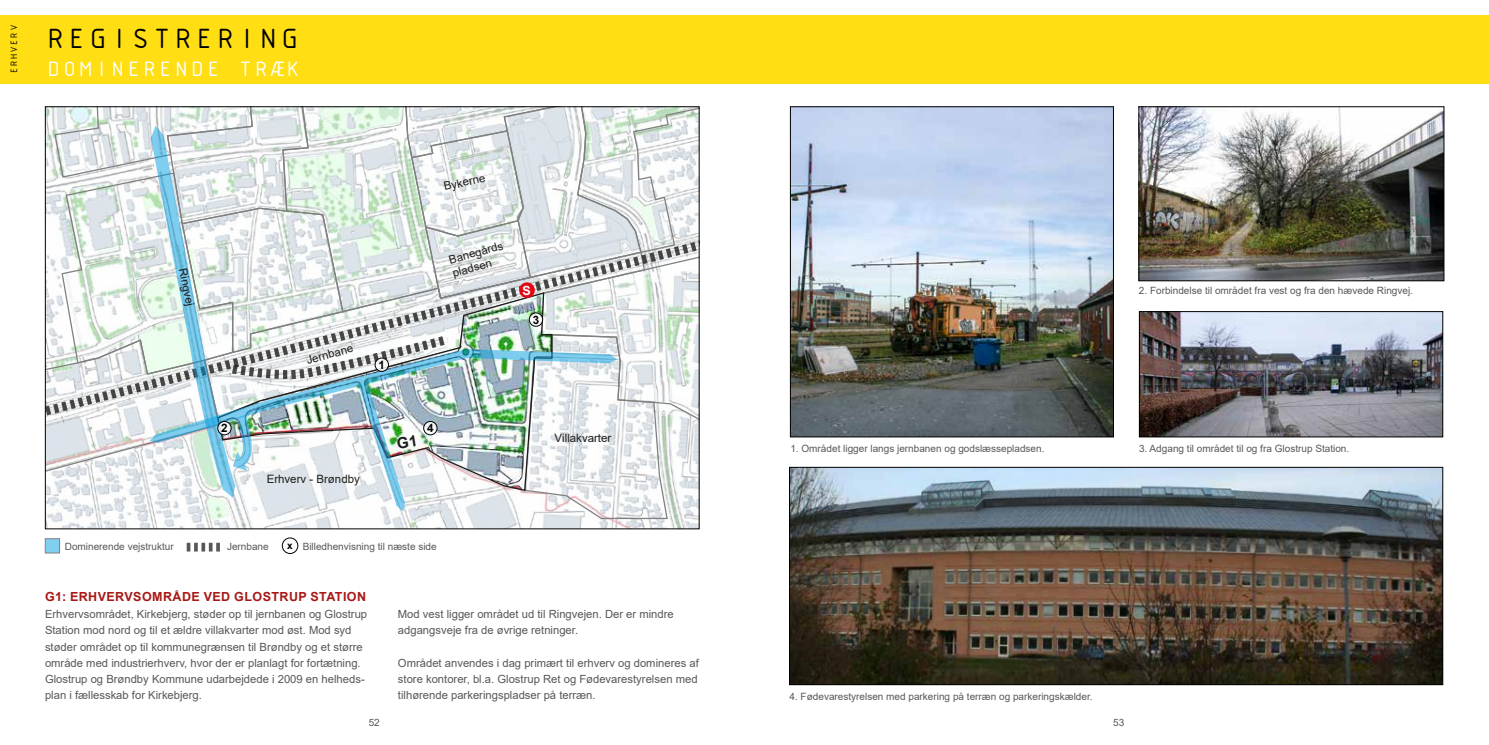
<style>
.page{position:relative;width:1489px;height:745px;background:#fff}
.page>*{position:absolute;margin:0;border:0;box-sizing:border-box;transform-origin:0 0}
.t1{font:30px "ISOCTEUR";color:#000}
.t2{font:22.5px "ISOCTEUR";color:#fff}
.t3{font:700 12.5px "Arial";letter-spacing:.035em;color:#a81815}
.t4{font:700 11.62px "Arial";color:#000}
.t5{font:11.5px/13.8px "Arial";color:#1d1d1b}
.t6{font:11.25px/16.2px "Arial";color:#575756}
.t7{font:10px "Arial";color:#575756}
.t8{font:10px "ISOCTEUR";color:#000}
.s1{font-weight:700;color:#000}
</style>
<div class="page">
<div style="left:0;top:15px;width:744px;height:68px;background:#ffde14"></div>
<svg style="left:45px;top:538px;width:15px;height:15px"></svg>
<div style="left:744px;top:15px;width:744px;height:68px;background:#ffde14"></div>
<img style="left:791px;top:468px;width:649px;height:214px">
<div style="left:789px;top:466px;width:653px;height:218px;border:1px solid #000"></div>
<img style="left:792px;top:108px;width:319px;height:327px">
<div style="left:790px;top:106px;width:323px;height:331px;border:1px solid #000"></div>
<img style="left:1140px;top:108px;width:302px;height:171px">
<div style="left:1138px;top:106px;width:306px;height:175px;border:1px solid #000"></div>
<img style="left:1140px;top:313px;width:300px;height:122px">
<div style="left:1138px;top:311px;width:304px;height:126px;border:1px solid #000"></div>
<svg style="left:187px;top:542px;width:33px;height:9px"></svg>
<div style="left:282px;top:537px;width:16px;height:16px;border:1px solid #000;border-radius:50%"></div>
<svg style="left:45px;top:107px;width:654px;height:412px"></svg>
<p class="t8" style="left:7px;top:74px;width:51px;rotate:-90deg">ERHVERV</p>
<h1 class="t1" style="left:45px;top:19px;width:257px">REGISTRERING</h1>
<h2 class="t2" style="left:46px;top:54px;width:257px">DOMINERENDE TRÆK</h2>
<p class="t5" style="left:190px;top:266px;width:40px;rotate:79deg">Ringvej</p>
<p class="t4" style="left:221px;top:420px;width:8px">2</p>
<p class="t5" style="left:305px;top:353px;width:49px;rotate:-15deg">Jernbane</p>
<p class="t4" style="left:378px;top:356px;width:8px">1</p>
<p class="t5" style="left:267px;top:471px;width:95px">Erhverv - Brøndby</p>
<p class="t5" style="left:442px;top:179px;width:44px;rotate:-12deg">Bykerne</p>
<p class="t5" style="left:447px;top:253px;width:57px;rotate:-15deg">Banegårds pladsen</p>
<p class="t4" style="left:427px;top:420px;width:8px">4</p>
<p class="t7" style="left:65px;top:539px;width:110px">Dominerende vejstruktur</p>
<p class="t7" style="left:227px;top:539px;width:43px">Jernbane</p>
<p class="t7" style="left:287px;top:539px;width:151px"><span class="s1">x</span> Billedhenvisning til næste side</p>
<p class="t3" style="left:45px;top:587px;width:322px">G1: ERHVERVSOMRÅDE VED GLOSTRUP STATION</p>
<p class="t4" style="left:532px;top:311px;width:8px">3</p>
<p class="t5" style="left:554px;top:430px;width:58px">Villakvarter</p>
<p class="t6" style="left:45px;top:605px;width:323px">Erhvervsområdet, Kirkebjerg, støder op til jernbanen og Glostrup Station mod nord og til et ældre villakvarter mod øst. Mod syd støder området op til kommunegrænsen til Brøndby og et større område med industrierhverv, hvor der er planlagt for fortætning.<br>Glostrup og Brøndby Kommune udarbejdede i 2009 en helheds&shy;plan i fællesskab for Kirkebjerg.</p>
<p class="t7" style="left:369px;top:714px;width:13px">52</p>
<p class="t6" style="left:398px;top:605px;width:277px">Mod vest ligger området ud til Ringvejen. Der er mindre adgangsveje fra de øvrige retninger.</p>
<p class="t6" style="left:398px;top:654px;width:302px;text-align:justify">Området anvendes i dag primært til erhverv og domineres af store kontorer, bl.a. Glostrup Ret og Fødevarestyrelsen med tilhørende parkeringspladser på terræn.</p>
<p class="t7" style="left:790px;top:441px;width:256px">1. Området ligger langs jernbanen og godslæssepladsen.</p>
<p class="t7" style="left:1138px;top:284px;width:276px">2. Forbindelse til området fra vest og fra den hævede Ringvej.</p>
<p class="t7" style="left:1138px;top:441px;width:212px">3. Adgang til området til og fra Glostrup Station.</p>
<p class="t7" style="left:789px;top:689px;width:304px">4. Fødevarestyrelsen med parkering på terræn og parkeringskælder.</p>
<p class="t7" style="left:1113px;top:714px;width:13px">53</p>
</div>
